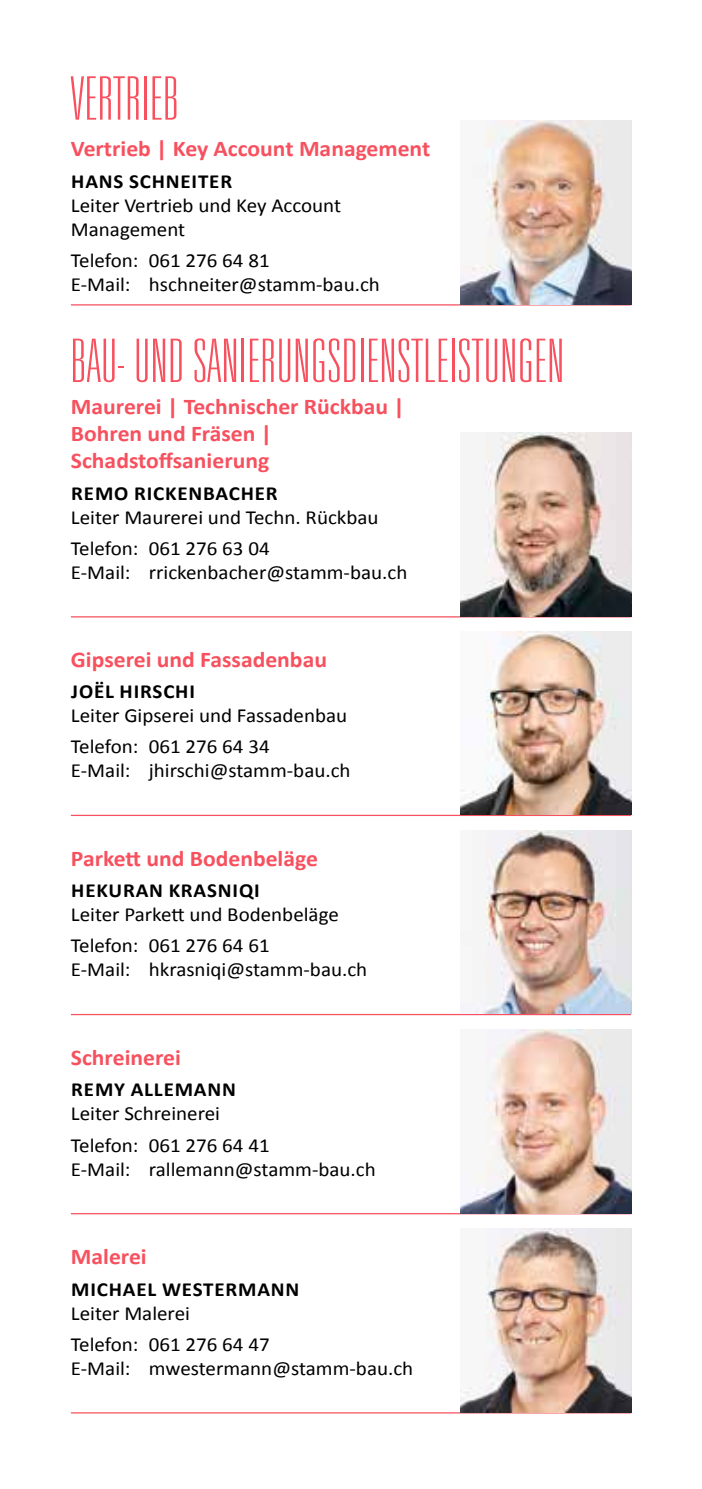
<style>
.page{position:relative;width:702px;height:1489px;background:#fff}
.page>*{position:absolute;margin:0;border:0;box-sizing:border-box;transform-origin:0 0}
.t1{font:100 ultra-condensed 60px "Univers";letter-spacing:.02em;color:#f7505e;scale:1.05 1}
.t2{font:700 22.5px/27px "Calibri";color:#f7505e;scale:1.05 1}
.t3{font:20px/31px "Calibri";color:#000;scale:1.05 1}
.t4{font:700 20px "Calibri";letter-spacing:.04em;color:#000;scale:1.05 1}
</style>
<div class="page">
<hr style="left:71px;top:304px;width:390px;height:1px;background:#f7505e">
<hr style="left:461px;top:304px;width:170px;height:1px;background:#f7505e">
<img style="left:461px;top:121px;width:170px;height:183px">
<hr style="left:71px;top:616px;width:390px;height:1px;background:#f7505e">
<hr style="left:461px;top:616px;width:170px;height:1px;background:#f7505e">
<img style="left:461px;top:432px;width:170px;height:184px">
<hr style="left:71px;top:814px;width:390px;height:2px;background:#f7505e">
<hr style="left:461px;top:814px;width:170px;height:2px;background:#f7505e">
<img style="left:461px;top:631px;width:170px;height:183px">
<hr style="left:71px;top:1411px;width:390px;height:2px;background:#f7505e">
<hr style="left:461px;top:1411px;width:170px;height:2px;background:#f7505e">
<img style="left:461px;top:1228px;width:170px;height:183px">
<hr style="left:71px;top:1212px;width:390px;height:2px;background:#f7505e">
<hr style="left:461px;top:1212px;width:170px;height:2px;background:#f7505e">
<img style="left:461px;top:1029px;width:170px;height:183px">
<hr style="left:71px;top:1013px;width:390px;height:2px;background:#f7505e">
<hr style="left:461px;top:1013px;width:170px;height:2px;background:#f7505e">
<img style="left:461px;top:830px;width:170px;height:183px">
<h1 class="t1" style="left:71px;top:68px;width:104px">VERTRIEB</h1>
<p class="t2" style="left:71px;top:135px;width:344px">Vertrieb | Key Account Management</p>
<p class="t4" style="left:71px;top:168px;width:155px">HANS SCHNEITER</p>
<p class="t3" style="left:71px;top:193px;width:259px;line-height:24px">Leiter Vertrieb und Key Account<br>Management</p>
<p class="t3" style="left:71px;top:248px;width:296px;line-height:24px">Telefon: 061 276 64 81<br>E-Mail: hschneiter@stamm-bau.ch</p>
<h1 class="t1" style="left:71px;top:330px;width:471px">BAU- UND SANIERUNGSDIENSTLEISTUNGEN</h1>
<p class="t2" style="left:71px;top:393px;width:319px">Maurerei | Technischer Rückbau |<br>Bohren und Fräsen |<br>Schadstoffsanierung</p>
<p class="t4" style="left:71px;top:480px;width:198px">REMO RICKENBACHER</p>
<p class="t3" style="left:71px;top:501px;width:294px">Leiter Maurerei und Techn. Rückbau<br>Telefon: 061 276 63 04</p>
<p class="t3" style="left:71px;top:556px;width:322px">E-Mail: rrickenbacher@stamm-bau.ch</p>
<p class="t2" style="left:71px;top:645px;width:245px">Gipserei und Fassadenbau</p>
<p class="t4" style="left:71px;top:678px;width:119px">JOËL HIRSCHI</p>
<p class="t3" style="left:71px;top:700px;width:265px">Leiter Gipserei und Fassadenbau<br>Telefon: 061 276 64 34</p>
<p class="t3" style="left:71px;top:755px;width:268px">E-Mail: jhirschi@stamm-bau.ch</p>
<p class="t2" style="left:71px;top:844px;width:237px">Parkett und Bodenbeläge</p>
<p class="t4" style="left:71px;top:877px;width:181px">HEKURAN KRASNIQI</p>
<p class="t3" style="left:71px;top:899px;width:257px">Leiter Parkett und Bodenbeläge<br>Telefon: 061 276 64 61</p>
<p class="t3" style="left:71px;top:954px;width:284px">E-Mail: hkrasniqi@stamm-bau.ch</p>
<p class="t2" style="left:71px;top:1043px;width:106px">Schreinerei</p>
<p class="t4" style="left:71px;top:1076px;width:158px">REMY ALLEMANN</p>
<p class="t3" style="left:71px;top:1098px;width:191px">Leiter Schreinerei<br>Telefon: 061 276 64 41</p>
<p class="t3" style="left:71px;top:1153px;width:292px">E-Mail: rallemann@stamm-bau.ch</p>
<p class="t2" style="left:71px;top:1242px;width:74px">Malerei</p>
<p class="t4" style="left:71px;top:1275px;width:219px">MICHAEL WESTERMANN</p>
<p class="t3" style="left:71px;top:1297px;width:191px">Leiter Malerei<br>Telefon: 061 276 64 47</p>
<p class="t3" style="left:71px;top:1352px;width:327px">E-Mail: mwestermann@stamm-bau.ch</p>
</div>
